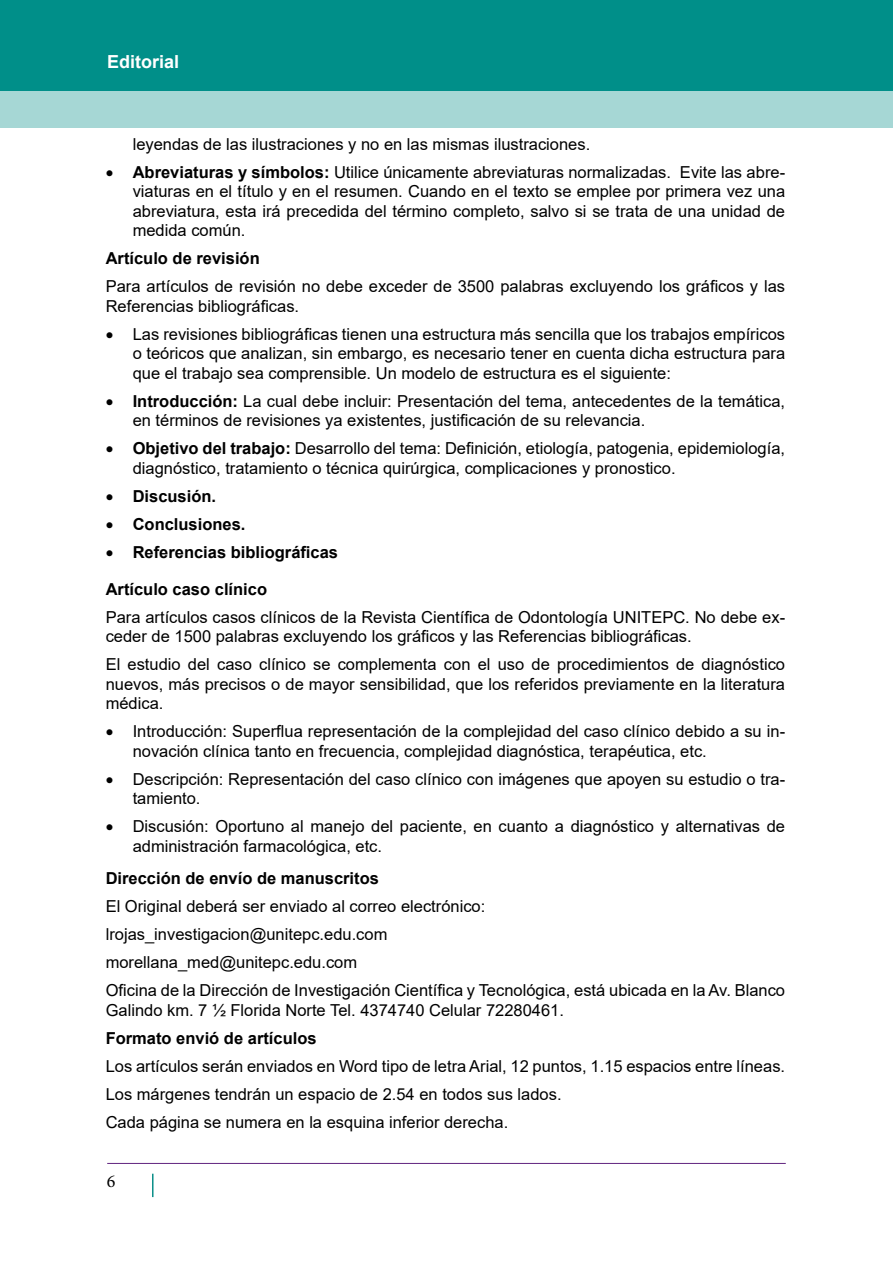
<style>
.page{position:relative;width:893px;height:1263px;background:#fff}
.page>*{position:absolute;margin:0;border:0;box-sizing:border-box;transform-origin:0 0}
.t1{font:700 18px "Arial";color:#fff}
.t2{font:18px "Minion Pro";color:#000}
.t3{font:16.5px/19.5px "Arial";color:#000}
.t4{font:700 16.5px "Arial";color:#000}
.s1{font-weight:700}
</style>
<div class="page">
<div style="left:0;top:55px;width:893px;height:73px;background:#a6d7d5"></div>
<div style="left:0;top:0;width:893px;height:91px;background:#008f89"></div>
<hr style="left:107px;top:1163px;width:679px;height:1px;background:#60247f">
<hr style="left:152px;top:1174px;width:2px;height:23px;background:#0b8f89">
<p class="t1" style="left:107px;top:49px;width:74px">Editorial</p>
<p class="t3" style="left:133px;top:134px;width:459px">leyendas de las ilustraciones y no en las mismas ilustraciones.</p>
<p class="t3" style="left:133px;top:162px;width:654px;text-align:justify;text-indent:-27px">• <span class="s1">Abreviaturas y símbolos:</span> Utilice únicamente abreviaturas normalizadas. Evite las abre&shy;viaturas en el título y en el resumen. Cuando en el texto se emplee por primera vez una abreviatura, esta irá precedida del término completo, salvo si se trata de una unidad de medida común.</p>
<p class="t4" style="left:106px;top:247px;width:156px">Artículo de revisión</p>
<p class="t3" style="left:106px;top:277px;width:681px">Para artículos de revisión no debe exceder de 3500 palabras excluyendo los gráficos y las<br>Referencias bibliográficas.</p>
<p class="t3" style="left:133px;top:324px;width:654px;text-align:justify;text-indent:-27px">• Las revisiones bibliográficas tienen una estructura más sencilla que los trabajos empíricos o teóricos que analizan, sin embargo, es necesario tener en cuenta dicha estructura para que el trabajo sea comprensible. Un modelo de estructura es el siguiente:</p>
<p class="t3" style="left:133px;top:391px;width:654px;text-indent:-27px">• <span class="s1">Introducción:</span> La cual debe incluir: Presentación del tema, antecedentes de la temática, en términos de revisiones ya existentes, justificación de su relevancia.</p>
<p class="t3" style="left:133px;top:439px;width:654px;text-indent:-27px">• <span class="s1">Objetivo del trabajo:</span> Desarrollo del tema: Definición, etiología, patogenia, epidemiología, diagnóstico, tratamiento o técnica quirúrgica, complicaciones y pronostico.</p>
<p class="t4" style="left:106px;top:484px;width:112px">• Discusión.</p>
<p class="t4" style="left:106px;top:512px;width:141px">• Conclusiones.</p>
<p class="t4" style="left:106px;top:541px;width:234px">• Referencias bibliográficas</p>
<p class="t4" style="left:106px;top:577px;width:163px">Artículo caso clínico</p>
<p class="t3" style="left:106px;top:607px;width:681px">Para artículos casos clínicos de la Revista Científica de Odontología UNITEPC. No debe ex&shy;ceder de 1500 palabras excluyendo los gráficos y las Referencias bibliográficas.</p>
<p class="t3" style="left:106px;top:654px;width:681px;text-align:justify">El estudio del caso clínico se complementa con el uso de procedimientos de diagnóstico nuevos, más precisos o de mayor sensibilidad, que los referidos previamente en la literatura médica.</p>
<p class="t3" style="left:133px;top:722px;width:654px;text-indent:-27px">• Introducción: Superflua representación de la complejidad del caso clínico debido a su in&shy;novación clínica tanto en frecuencia, complejidad diagnóstica, terapéutica, etc.</p>
<p class="t3" style="left:133px;top:769px;width:654px;text-indent:-27px">• Descripción: Representación del caso clínico con imágenes que apoyen su estudio o tra&shy;tamiento.</p>
<p class="t3" style="left:133px;top:817px;width:654px;text-indent:-27px">• Discusión: Oportuno al manejo del paciente, en cuanto a diagnóstico y alternativas de administración farmacológica, etc.</p>
<p class="t4" style="left:106px;top:867px;width:275px">Dirección de envío de manuscritos</p>
<p class="t3" style="left:106px;top:892px;width:681px;line-height:28px">El Original deberá ser enviado al correo electrónico:<br>lrojas_investigacion@unitepc.edu.com<br>morellana_med@unitepc.edu.com<br>Oficina de la Dirección de Investigación Científica y Tecnológica, está ubicada en la Av. Blanco</p>
<p class="t3" style="left:106px;top:1000px;width:460px">Galindo km. 7 ½ Florida Norte Tel. 4374740 Celular 72280461.</p>
<p class="t4" style="left:106px;top:1026px;width:212px">Formato envió de artículos</p>
<p class="t3" style="left:106px;top:1052px;width:681px;line-height:28px">Los artículos serán enviados en Word tipo de letra Arial, 12 puntos, 1.15 espacios entre líneas.<br>Los márgenes tendrán un espacio de 2.54 en todos sus lados.<br>Cada página se numera en la esquina inferior derecha.</p>
<p class="t2" style="left:107px;top:1169px;width:10px">6</p>
</div>
